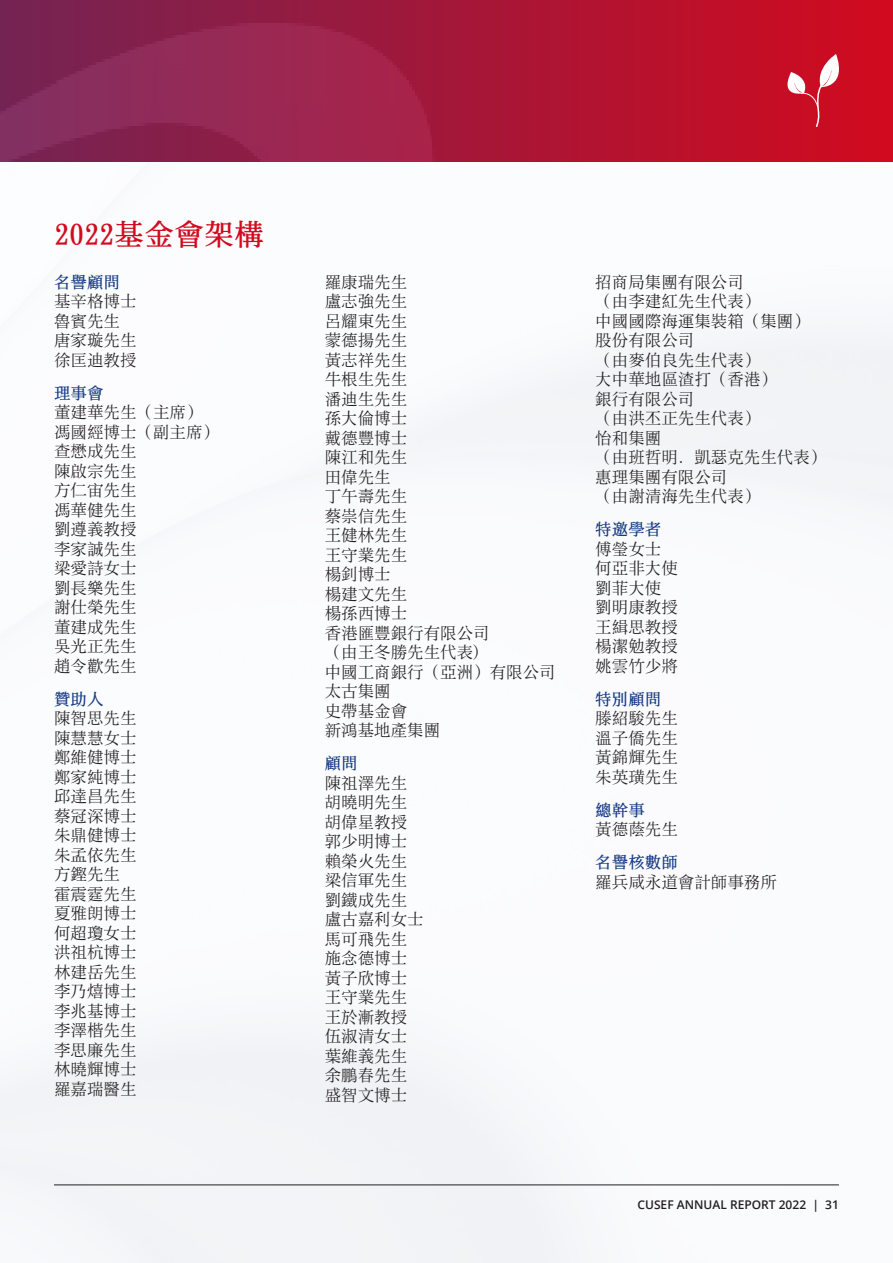
<style>
.page{position:relative;width:893px;height:1263px;background:#fff}
.page>*{position:absolute;margin:0;border:0;box-sizing:border-box;transform-origin:0 0}
.TOC_Header__Chinese{font:700 30px "Sim Song";color:#d10a1e}
.Body_Text__Chinese{font:16.5px/19.5px "Sim Song";color:#231f20}
.Body_Text__Chinese-2{font:700 16.5px "Sim Song";color:#163b84}
.t1{font:600 12px "Open Sans";color:#231f20}
</style>
<div class="page">
<img style="left:0;top:0;width:893px;height:162px">
<hr style="left:54px;top:1184px;width:785px;height:1px;background:#231f20">
<svg style="left:778px;top:54px;width:70px;height:75px;background:#d03043"></svg>
<p class="TOC_Header__Chinese" style="left:54px;top:219px;width:211px">2022基金會架構</p>
<p class="Body_Text__Chinese-2" style="left:54px;top:274px;width:67px">名譽顧問</p>
<p class="Body_Text__Chinese" style="left:54px;top:292px;width:84px">基辛格博士</p>
<p class="Body_Text__Chinese" style="left:54px;top:311px;width:67px">魯賓先生</p>
<p class="Body_Text__Chinese" style="left:54px;top:331px;width:84px">唐家璇先生</p>
<p class="Body_Text__Chinese" style="left:54px;top:350px;width:84px">徐匡迪教授</p>
<p class="Body_Text__Chinese-2" style="left:54px;top:385px;width:51px">理事會</p>
<p class="Body_Text__Chinese" style="left:54px;top:403px;width:150px">董建華先生（主席）</p>
<p class="Body_Text__Chinese" style="left:54px;top:422px;width:166px">馮國經博士（副主席）</p>
<p class="Body_Text__Chinese" style="left:54px;top:442px;width:84px">查懋成先生</p>
<p class="Body_Text__Chinese" style="left:54px;top:461px;width:84px">陳啟宗先生</p>
<p class="Body_Text__Chinese" style="left:54px;top:481px;width:84px">方仁宙先生</p>
<p class="Body_Text__Chinese" style="left:54px;top:500px;width:84px">馮華健先生</p>
<p class="Body_Text__Chinese" style="left:54px;top:520px;width:84px">劉遵義教授</p>
<p class="Body_Text__Chinese" style="left:54px;top:539px;width:84px">李家誠先生</p>
<p class="Body_Text__Chinese" style="left:54px;top:559px;width:84px">梁愛詩女士</p>
<p class="Body_Text__Chinese" style="left:54px;top:578px;width:84px">劉長樂先生</p>
<p class="Body_Text__Chinese" style="left:54px;top:598px;width:84px">謝仕榮先生</p>
<p class="Body_Text__Chinese" style="left:54px;top:617px;width:84px">董建成先生</p>
<p class="Body_Text__Chinese" style="left:54px;top:637px;width:84px">吳光正先生</p>
<p class="Body_Text__Chinese" style="left:54px;top:656px;width:84px">趙令歡先生</p>
<p class="Body_Text__Chinese-2" style="left:54px;top:691px;width:51px">贊助人</p>
<p class="Body_Text__Chinese" style="left:54px;top:709px;width:84px">陳智思先生</p>
<p class="Body_Text__Chinese" style="left:54px;top:728px;width:84px">陳慧慧女士</p>
<p class="Body_Text__Chinese" style="left:54px;top:748px;width:84px">鄭維健博士</p>
<p class="Body_Text__Chinese" style="left:54px;top:767px;width:84px">鄭家純博士</p>
<p class="Body_Text__Chinese" style="left:54px;top:787px;width:84px">邱達昌先生</p>
<p class="Body_Text__Chinese" style="left:54px;top:806px;width:84px">蔡冠深博士</p>
<p class="Body_Text__Chinese" style="left:54px;top:826px;width:84px">朱鼎健博士</p>
<p class="Body_Text__Chinese" style="left:54px;top:845px;width:84px">朱孟依先生</p>
<p class="Body_Text__Chinese" style="left:54px;top:865px;width:67px">方鏗先生</p>
<p class="Body_Text__Chinese" style="left:54px;top:884px;width:84px">霍震霆先生</p>
<p class="Body_Text__Chinese" style="left:54px;top:904px;width:84px">夏雅朗博士</p>
<p class="Body_Text__Chinese" style="left:54px;top:923px;width:84px">何超瓊女士</p>
<p class="Body_Text__Chinese" style="left:54px;top:943px;width:84px">洪祖杭博士</p>
<p class="Body_Text__Chinese" style="left:54px;top:962px;width:84px">林建岳先生</p>
<p class="Body_Text__Chinese" style="left:54px;top:982px;width:84px">李乃熺博士</p>
<p class="Body_Text__Chinese" style="left:54px;top:1001px;width:84px">李兆基博士</p>
<p class="Body_Text__Chinese" style="left:54px;top:1021px;width:84px">李澤楷先生</p>
<p class="Body_Text__Chinese" style="left:54px;top:1040px;width:84px">李思廉先生</p>
<p class="Body_Text__Chinese" style="left:54px;top:1060px;width:84px">林曉輝博士</p>
<p class="Body_Text__Chinese" style="left:54px;top:1079px;width:84px">羅嘉瑞醫生</p>
<p class="Body_Text__Chinese" style="left:325px;top:272px;width:84px">羅康瑞先生</p>
<p class="Body_Text__Chinese" style="left:325px;top:292px;width:84px">盧志強先生</p>
<p class="Body_Text__Chinese" style="left:325px;top:311px;width:84px">呂耀東先生</p>
<p class="Body_Text__Chinese" style="left:325px;top:331px;width:84px">蒙德揚先生</p>
<p class="Body_Text__Chinese" style="left:325px;top:350px;width:84px">黃志祥先生</p>
<p class="Body_Text__Chinese" style="left:325px;top:370px;width:84px">牛根生先生</p>
<p class="Body_Text__Chinese" style="left:325px;top:389px;width:84px">潘迪生先生</p>
<p class="Body_Text__Chinese" style="left:325px;top:409px;width:84px">孫大倫博士</p>
<p class="Body_Text__Chinese" style="left:325px;top:428px;width:84px">戴德豐博士</p>
<p class="Body_Text__Chinese" style="left:325px;top:448px;width:84px">陳江和先生</p>
<p class="Body_Text__Chinese" style="left:325px;top:467px;width:67px">田偉先生</p>
<p class="Body_Text__Chinese" style="left:325px;top:487px;width:84px">丁午壽先生</p>
<p class="Body_Text__Chinese" style="left:325px;top:506px;width:84px">蔡崇信先生</p>
<p class="Body_Text__Chinese" style="left:325px;top:526px;width:84px">王健林先生</p>
<p class="Body_Text__Chinese" style="left:325px;top:545px;width:84px">王守業先生</p>
<p class="Body_Text__Chinese" style="left:325px;top:565px;width:67px">楊釗博士</p>
<p class="Body_Text__Chinese" style="left:325px;top:584px;width:84px">楊建文先生</p>
<p class="Body_Text__Chinese" style="left:325px;top:604px;width:84px">楊孫西博士</p>
<p class="Body_Text__Chinese" style="left:325px;top:623px;width:166px">香港匯豐銀行有限公司</p>
<p class="Body_Text__Chinese" style="left:325px;top:643px;width:158px">（由王冬勝先生代表)</p>
<p class="Body_Text__Chinese" style="left:325px;top:662px;width:232px">中國工商銀行（亞洲）有限公司</p>
<p class="Body_Text__Chinese" style="left:325px;top:682px;width:67px">太古集團</p>
<p class="Body_Text__Chinese" style="left:325px;top:701px;width:84px">史帶基金會</p>
<p class="Body_Text__Chinese" style="left:325px;top:721px;width:117px">新鴻基地產集團</p>
<p class="Body_Text__Chinese-2" style="left:325px;top:755px;width:34px">顧問</p>
<p class="Body_Text__Chinese" style="left:325px;top:773px;width:84px">陳祖澤先生</p>
<p class="Body_Text__Chinese" style="left:325px;top:793px;width:84px">胡曉明先生</p>
<p class="Body_Text__Chinese" style="left:325px;top:812px;width:84px">胡偉星教授</p>
<p class="Body_Text__Chinese" style="left:325px;top:832px;width:84px">郭少明博士</p>
<p class="Body_Text__Chinese" style="left:325px;top:851px;width:84px">賴榮火先生</p>
<p class="Body_Text__Chinese" style="left:325px;top:871px;width:84px">梁信軍先生</p>
<p class="Body_Text__Chinese" style="left:325px;top:890px;width:84px">劉鐵成先生</p>
<p class="Body_Text__Chinese" style="left:325px;top:910px;width:100px">盧古嘉利女士</p>
<p class="Body_Text__Chinese" style="left:325px;top:929px;width:84px">馬可飛先生</p>
<p class="Body_Text__Chinese" style="left:325px;top:949px;width:84px">施念德博士</p>
<p class="Body_Text__Chinese" style="left:325px;top:968px;width:84px">黃子欣博士</p>
<p class="Body_Text__Chinese" style="left:325px;top:988px;width:84px">王守業先生</p>
<p class="Body_Text__Chinese" style="left:325px;top:1007px;width:84px">王於漸教授</p>
<p class="Body_Text__Chinese" style="left:325px;top:1027px;width:84px">伍淑清女士</p>
<p class="Body_Text__Chinese" style="left:325px;top:1046px;width:84px">葉維義先生</p>
<p class="Body_Text__Chinese" style="left:325px;top:1066px;width:84px">余鵬春先生</p>
<p class="Body_Text__Chinese" style="left:325px;top:1085px;width:84px">盛智文博士</p>
<p class="Body_Text__Chinese" style="left:595px;top:272px;width:150px">招商局集團有限公司</p>
<p class="Body_Text__Chinese" style="left:595px;top:292px;width:166px">（由李建紅先生代表）</p>
<p class="Body_Text__Chinese" style="left:595px;top:311px;width:216px">中國國際海運集裝箱（集團）股份有限公司<br>（由麥伯良先生代表）</p>
<p class="Body_Text__Chinese" style="left:595px;top:370px;width:183px">大中華地區渣打（香港）銀行有限公司<br>（由洪丕正先生代表）</p>
<p class="Body_Text__Chinese" style="left:595px;top:428px;width:232px">怡和集團<br>（由班哲明．凱瑟克先生代表）</p>
<p class="Body_Text__Chinese" style="left:595px;top:467px;width:133px">惠理集團有限公司</p>
<p class="Body_Text__Chinese" style="left:595px;top:487px;width:166px">（由謝清海先生代表）</p>
<p class="Body_Text__Chinese-2" style="left:595px;top:521px;width:67px">特邀學者</p>
<p class="Body_Text__Chinese" style="left:595px;top:539px;width:67px">傅瑩女士</p>
<p class="Body_Text__Chinese" style="left:595px;top:559px;width:84px">何亞非大使</p>
<p class="Body_Text__Chinese" style="left:595px;top:578px;width:67px">劉菲大使</p>
<p class="Body_Text__Chinese" style="left:595px;top:598px;width:84px">劉明康教授</p>
<p class="Body_Text__Chinese" style="left:595px;top:617px;width:84px">王緝思教授</p>
<p class="Body_Text__Chinese" style="left:595px;top:637px;width:84px">楊潔勉教授</p>
<p class="Body_Text__Chinese" style="left:595px;top:656px;width:84px">姚雲竹少將</p>
<p class="Body_Text__Chinese-2" style="left:595px;top:691px;width:67px">特別顧問</p>
<p class="Body_Text__Chinese" style="left:595px;top:709px;width:84px">滕紹駿先生</p>
<p class="Body_Text__Chinese" style="left:595px;top:728px;width:84px">溫子僑先生</p>
<p class="Body_Text__Chinese" style="left:595px;top:748px;width:84px">黃錦輝先生</p>
<p class="Body_Text__Chinese" style="left:595px;top:767px;width:84px">朱英璜先生</p>
<p class="Body_Text__Chinese-2" style="left:595px;top:802px;width:51px">總幹事</p>
<p class="Body_Text__Chinese" style="left:595px;top:820px;width:84px">黃德蔭先生</p>
<p class="Body_Text__Chinese-2" style="left:595px;top:854px;width:84px">名譽核數師</p>
<p class="Body_Text__Chinese" style="left:595px;top:872px;width:183px">羅兵咸永道會計師事務所</p>
<p class="t1" style="left:637px;top:1196px;width:203px">CUSEF ANNUAL REPORT 2022 | 31</p>
</div>
